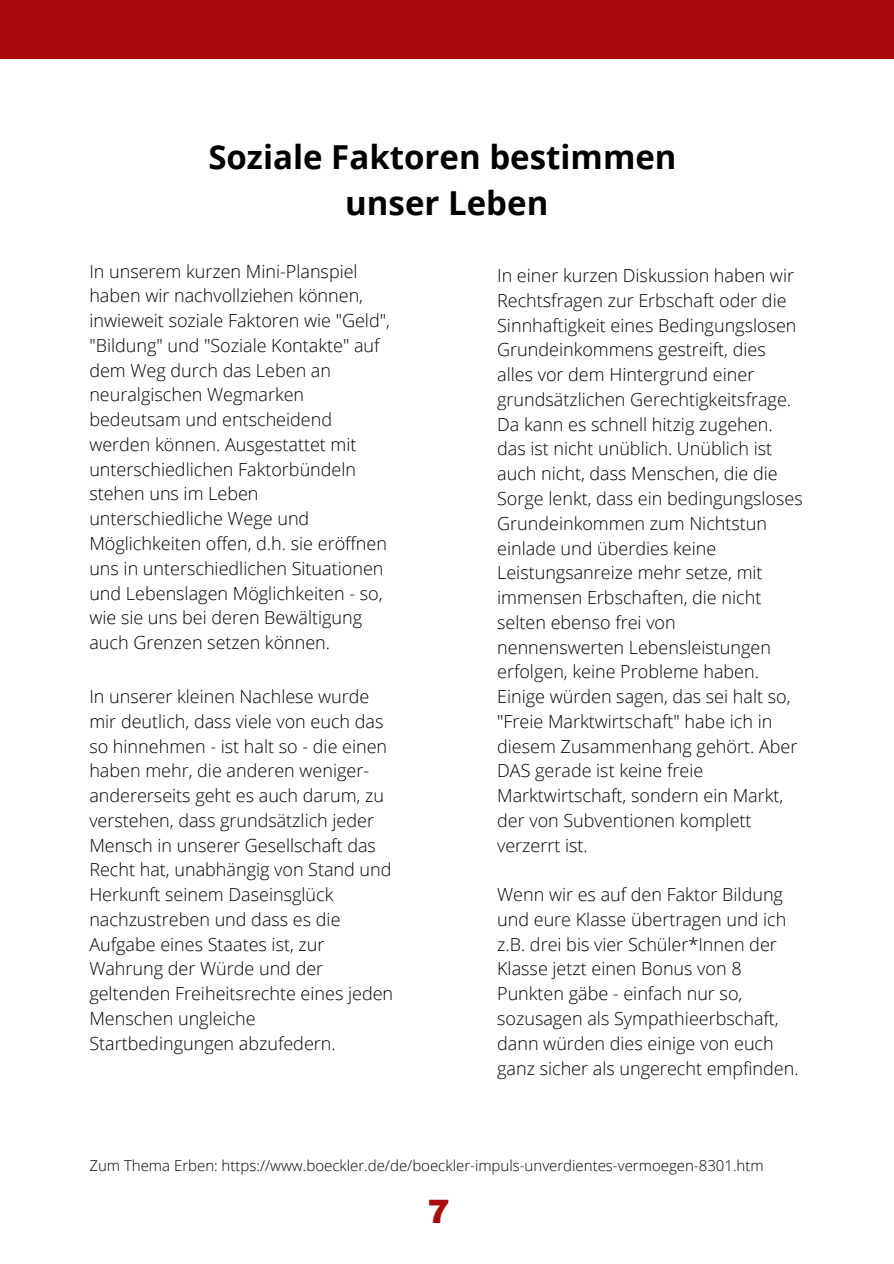
<style>
.page{position:relative;width:894px;height:1264px;background:#fff}
.page>*{position:absolute;margin:0;border:0;box-sizing:border-box;transform-origin:0 0}
.t1{font:700 33px/46.2px "Open Sans";color:#000;text-align:center}
.t2{font:900 33px "Archivo";color:#ad0b0b}
.t3{font:300 18px/24.8px "Open Sans";color:#000}
.t4{font:300 15px "Open Sans";color:#000}
</style>
<div class="page">
<div style="left:0;top:0;width:893px;height:58px;background:#ad0b0b"></div>
<h2 class="t1" style="left:208px;top:133px;width:469px">Soziale Faktoren bestimmen unser Leben</h2>
<h1 class="t3" style="left:89px;top:258px;width:302px">In unserem kurzen Mini-Planspiel haben wir nachvollziehen können, inwieweit soziale Faktoren wie "Geld", "Bildung" und "Soziale Kontakte" auf dem Weg durch das Leben an neuralgischen Wegmarken bedeutsam und entscheidend werden können. Ausgestattet mit unterschiedlichen Faktorbündeln stehen uns im Leben unterschiedliche Wege und<br>Möglichkeiten offen, d.h. sie eröffnen uns in unterschiedlichen Situationen und Lebenslagen Möglichkeiten - so, wie sie uns bei deren Bewältigung auch Grenzen setzen können.</h1>
<h2 class="t3" style="left:89px;top:683px;width:305px">In unserer kleinen Nachlese wurde mir deutlich, dass viele von euch das so hinnehmen - ist halt so - die einen haben mehr, die anderen weniger&shy;andererseits geht es auch darum, zu verstehen, dass grundsätzlich jeder<br>Mensch in unserer Gesellschaft das<br>Recht hat, unabhängig von Stand und<br>Herkunft seinem Daseinsglück nachzustreben und dass es die<br>Aufgabe eines Staates ist, zur<br>Wahrung der Würde und der geltenden Freiheitsrechte eines jeden<br>Menschen ungleiche<br>Startbedingungen abzufedern.</h2>
<h2 class="t3" style="left:497px;top:263px;width:307px">In einer kurzen Diskussion haben wir Rechtsfragen zur Erbschaft oder die Sinnhaftigkeit eines Bedingungslosen Grundeinkommens gestreift, dies alles vor dem Hintergrund einer grundsätzlichen Gerechtigkeitsfrage.<br>Da kann es schnell hitzig zugehen. das ist nicht unüblich. Unüblich ist auch nicht, dass Menschen, die die Sorge lenkt, dass ein bedingungsloses Grundeinkommen zum Nichtstun einlade und überdies keine Leistungsanreize mehr setze, mit immensen Erbschaften, die nicht selten ebenso frei von nennenswerten Lebensleistungen erfolgen, keine Probleme haben.<br>Einige würden sagen, das sei halt so, "Freie Marktwirtschaft" habe ich in diesem Zusammenhang gehört. Aber DAS gerade ist keine freie Marktwirtschaft, sondern ein Markt, der von Subventionen komplett verzerrt ist.</h2>
<h2 class="t3" style="left:497px;top:881px;width:303px">Wenn wir es auf den Faktor Bildung und eure Klasse übertragen und ich z.B. drei bis vier Schüler*Innen der Klasse jetzt einen Bonus von 8<br>Punkten gäbe - einfach nur so, sozusagen als Sympathieerbschaft, dann würden dies einige von euch ganz sicher als ungerecht empfinden.</h2>
<p class="t4" style="left:89px;top:1155px;width:675px">Zum Thema Erben: https://www.boeckler.de/de/boeckler-impuls-unverdientes-vermoegen-8301.htm</p>
<p class="t2" style="left:427px;top:1193px;width:24px">7</p>
</div>
